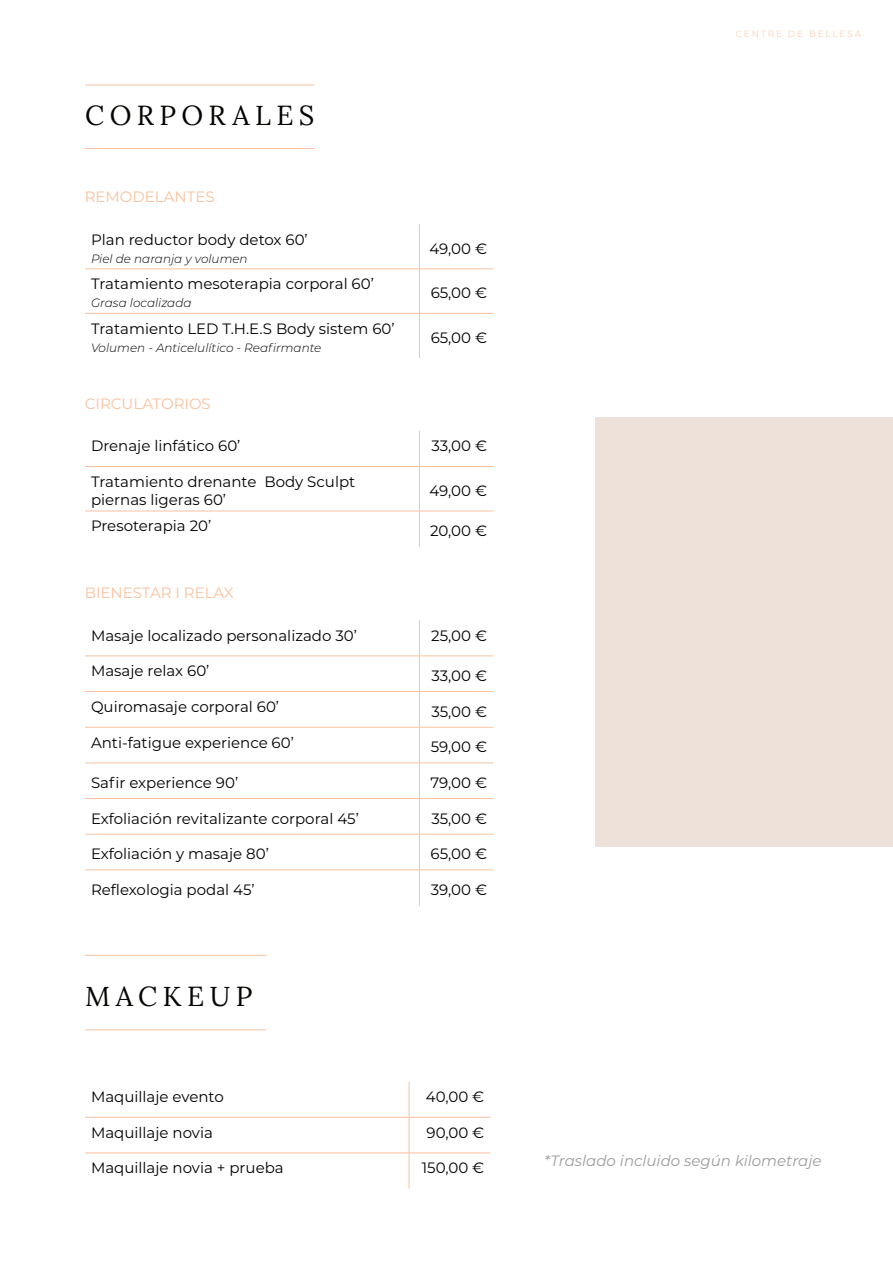
<style>
.page{position:relative;width:893px;height:1263px;background:#fff}
.page>*{position:absolute;margin:0;border:0;box-sizing:border-box;transform-origin:0 0}
.t1{font:27.45px "Lora";letter-spacing:.2em;color:#050400}
.t2{font:15px/18px "Montserrat";color:#000}
.t3{font:15px "Montserrat";color:#f9c19d}
.t4{font:italic 15px "Montserrat";color:#9f9c9d}
.t5{font:italic 300 12px "Montserrat";color:#000}
.t6{font:300 9px "Montserrat";letter-spacing:.2em;color:#f9c19d}
</style>
<div class="page">
<hr style="left:85px;top:148px;width:229px;height:1px;background:#f9c19d">
<hr style="left:85px;top:85px;width:229px;height:1px;background:#f9c19d">
<hr style="left:419px;top:224px;width:1px;height:44px;background:#f9c19d">
<hr style="left:85px;top:268px;width:334px;height:1px;background:#f9c19d">
<hr style="left:419px;top:268px;width:74px;height:1px;background:#f9c19d">
<hr style="left:419px;top:269px;width:1px;height:44px;background:#f9c19d">
<hr style="left:85px;top:313px;width:334px;height:1px;background:#f9c19d">
<hr style="left:419px;top:313px;width:74px;height:1px;background:#f9c19d">
<hr style="left:419px;top:314px;width:1px;height:44px;background:#f9c19d">
<hr style="left:419px;top:431px;width:1px;height:35px;background:#f9c19d">
<hr style="left:85px;top:466px;width:334px;height:1px;background:#f9c19d">
<hr style="left:419px;top:466px;width:74px;height:1px;background:#f9c19d">
<hr style="left:419px;top:467px;width:1px;height:44px;background:#f9c19d">
<hr style="left:85px;top:511px;width:334px;height:1px;background:#f9c19d">
<hr style="left:419px;top:511px;width:74px;height:1px;background:#f9c19d">
<hr style="left:419px;top:511px;width:1px;height:36px;background:#f9c19d">
<hr style="left:419px;top:620px;width:1px;height:35px;background:#f9c19d">
<hr style="left:85px;top:655px;width:334px;height:1px;background:#f9c19d">
<hr style="left:419px;top:655px;width:74px;height:1px;background:#f9c19d">
<hr style="left:419px;top:656px;width:1px;height:35px;background:#f9c19d">
<hr style="left:85px;top:691px;width:334px;height:1px;background:#f9c19d">
<hr style="left:419px;top:691px;width:74px;height:1px;background:#f9c19d">
<hr style="left:419px;top:692px;width:1px;height:35px;background:#f9c19d">
<hr style="left:85px;top:727px;width:334px;height:1px;background:#f9c19d">
<hr style="left:419px;top:727px;width:74px;height:1px;background:#f9c19d">
<hr style="left:419px;top:728px;width:1px;height:34px;background:#f9c19d">
<hr style="left:85px;top:762px;width:334px;height:1px;background:#f9c19d">
<hr style="left:419px;top:762px;width:74px;height:1px;background:#f9c19d">
<hr style="left:419px;top:763px;width:1px;height:35px;background:#f9c19d">
<hr style="left:85px;top:798px;width:334px;height:1px;background:#f9c19d">
<hr style="left:419px;top:798px;width:74px;height:1px;background:#f9c19d">
<hr style="left:419px;top:799px;width:1px;height:35px;background:#f9c19d">
<hr style="left:85px;top:834px;width:334px;height:1px;background:#f9c19d">
<hr style="left:419px;top:834px;width:74px;height:1px;background:#f9c19d">
<hr style="left:419px;top:834px;width:1px;height:35px;background:#f9c19d">
<hr style="left:85px;top:869px;width:334px;height:1px;background:#f9c19d">
<hr style="left:419px;top:869px;width:74px;height:1px;background:#f9c19d">
<hr style="left:419px;top:870px;width:1px;height:35px;background:#f9c19d">
<div style="left:595px;top:417px;width:298px;height:429px;background:#eee1d9"></div>
<hr style="left:85px;top:955px;width:181px;height:1px;background:#f9c19d">
<hr style="left:85px;top:1029px;width:181px;height:1px;background:#f9c19d">
<hr style="left:409px;top:1081px;width:1px;height:36px;background:#f9c19d">
<hr style="left:85px;top:1117px;width:324px;height:1px;background:#f9c19d">
<hr style="left:409px;top:1117px;width:81px;height:1px;background:#f9c19d">
<hr style="left:409px;top:1117px;width:1px;height:35px;background:#f9c19d">
<hr style="left:409px;top:1153px;width:1px;height:35px;background:#f9c19d">
<hr style="left:85px;top:1152px;width:324px;height:1px;background:#f9c19d">
<hr style="left:409px;top:1152px;width:81px;height:1px;background:#f9c19d">
<h1 class="t1" style="left:85px;top:94px;width:231px">CORPORALES</h1>
<p class="t3" style="left:85px;top:187px;width:131px">REMODELANTES</p>
<p class="t2" style="left:91px;top:230px;width:218px">Plan reductor body detox 60’</p>
<p class="t5" style="left:91px;top:250px;width:158px">Piel de naranja y volumen</p>
<p class="t2" style="left:91px;top:275px;width:284px">Tratamiento mesoterapia corporal 60’</p>
<p class="t5" style="left:91px;top:295px;width:102px">Grasa localizada</p>
<p class="t2" style="left:91px;top:319px;width:305px">Tratamiento LED T.H.E.S Body sistem 60’</p>
<p class="t5" style="left:91px;top:339px;width:232px">Volumen - Anticelulítico - Reafirmante</p>
<p class="t3" style="left:85px;top:393px;width:128px">CIRCULATORIOS</p>
<p class="t2" style="left:429px;top:239px;width:59px">49,00 €</p>
<p class="t2" style="left:431px;top:284px;width:58px">65,00 €</p>
<p class="t2" style="left:431px;top:328px;width:58px">65,00 €</p>
<p class="t2" style="left:91px;top:436px;width:151px">Drenaje linfático 60’</p>
<p class="t2" style="left:431px;top:436px;width:57px">33,00 €</p>
<p class="t2" style="left:91px;top:472px;width:266px">Tratamiento drenante Body Sculpt piernas ligeras 60’</p>
<p class="t2" style="left:429px;top:481px;width:59px">49,00 €</p>
<p class="t2" style="left:91px;top:517px;width:122px">Presoterapia 20’</p>
<p class="t2" style="left:430px;top:521px;width:59px">20,00 €</p>
<p class="t3" style="left:85px;top:583px;width:150px">BIENESTAR I RELAX</p>
<p class="t2" style="left:91px;top:626px;width:267px">Masaje localizado personalizado 30’</p>
<p class="t2" style="left:431px;top:626px;width:57px">25,00 €</p>
<p class="t2" style="left:91px;top:661px;width:120px">Masaje relax 60’</p>
<p class="t2" style="left:431px;top:666px;width:57px">33,00 €</p>
<p class="t2" style="left:91px;top:697px;width:190px">Quiromasaje corporal 60’</p>
<p class="t2" style="left:431px;top:702px;width:57px">35,00 €</p>
<p class="t2" style="left:91px;top:733px;width:204px">Anti-fatigue experience 60’</p>
<p class="t2" style="left:431px;top:737px;width:58px">59,00 €</p>
<p class="t2" style="left:91px;top:773px;width:149px">Safir experience 90’</p>
<p class="t2" style="left:430px;top:773px;width:58px">79,00 €</p>
<p class="t2" style="left:91px;top:809px;width:269px">Exfoliación revitalizante corporal 45’</p>
<p class="t2" style="left:431px;top:809px;width:57px">35,00 €</p>
<p class="t2" style="left:91px;top:844px;width:179px">Exfoliación y masaje 80’</p>
<p class="t2" style="left:431px;top:844px;width:58px">65,00 €</p>
<p class="t2" style="left:91px;top:880px;width:165px">Reflexologia podal 45’</p>
<p class="t2" style="left:431px;top:880px;width:58px">39,00 €</p>
<h1 class="t1" style="left:85px;top:976px;width:169px">MACKEUP</h1>
<p class="t2" style="left:91px;top:1087px;width:134px">Maquillaje evento</p>
<p class="t2" style="left:426px;top:1087px;width:60px">40,00 €</p>
<p class="t2" style="left:91px;top:1123px;width:123px">Maquillaje novia</p>
<p class="t2" style="left:427px;top:1123px;width:59px">90,00 €</p>
<p class="t2" style="left:91px;top:1158px;width:194px">Maquillaje novia + prueba</p>
<p class="t2" style="left:422px;top:1158px;width:64px">150,00 €</p>
<p class="t6" style="left:736px;top:28px;width:127px">CENTRE DE BELLESA</p>
<p class="t4" style="left:544px;top:1150px;width:279px">*Traslado incluido según kilometraje</p>
</div>
